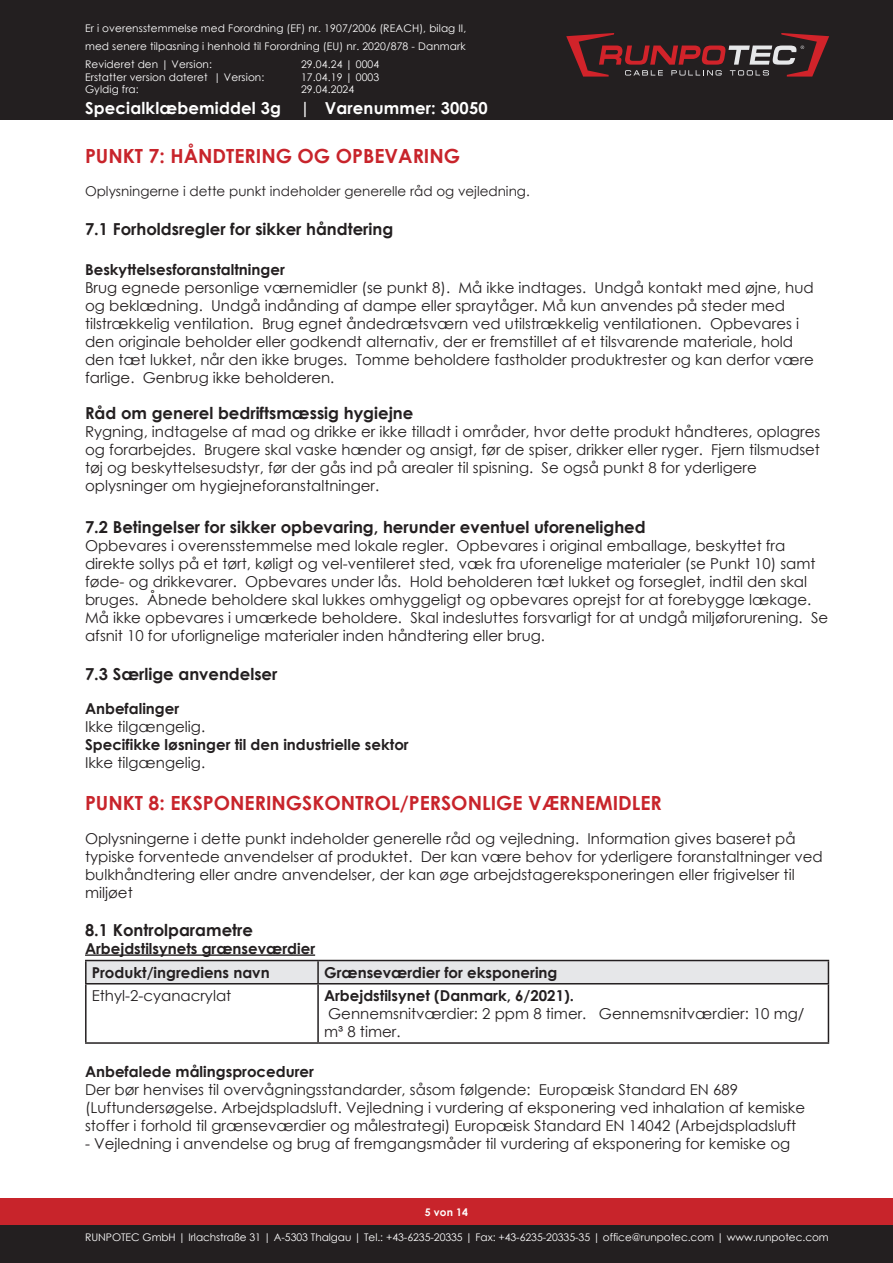
<style>
.page{position:relative;width:893px;height:1263px;background:#fff}
.page>*{position:absolute;margin:0;border:0;box-sizing:border-box;transform-origin:0 0}
.t1{font:700 19.5px "Century Gothic";color:#c8242b}
.t2{font:700 16.5px "Century Gothic";color:#231f20}
.t3{font:700 16.5px "Century Gothic";letter-spacing:.01em;color:#fff}
.t4{font:15px/18px "Century Gothic";color:#231f20}
.t5{font:700 15px/24px "Century Gothic";color:#231f20}
.t6{font:13.5px "Century Gothic";color:#231f20}
.t7{font:10.5px/18px "Century Gothic";letter-spacing:.01em;color:#fff;text-align:justify}
.t8{font:700 10.5px "Century Gothic";color:#fff}
</style>
<div class="page">
<div style="left:0;top:0;width:893px;height:119px;background:#231f20"></div>
<div style="left:0;top:1198px;width:893px;height:51px;background:#c8242b"></div>
<div style="left:0;top:1225px;width:893px;height:38px;background:#231f20"></div>
<svg style="left:566px;top:33px;width:263px;height:44px"></svg>
<hr style="left:85px;top:954px;width:230px;height:2px;background:#231f20">
<hr style="left:85px;top:960px;width:233px;height:1px;background:#231f20">
<hr style="left:85px;top:961px;width:2px;height:22px;background:#231f20">
<svg style="left:86px;top:960px;width:743px;height:23px;background:#dadbdd"></svg>
<hr style="left:85px;top:983px;width:233px;height:1px;background:#231f20">
<hr style="left:85px;top:984px;width:2px;height:58px;background:#231f20">
<hr style="left:318px;top:983px;width:511px;height:1px;background:#231f20">
<hr style="left:317px;top:984px;width:2px;height:58px;background:#231f20">
<hr style="left:828px;top:984px;width:1px;height:58px;background:#231f20">
<hr style="left:85px;top:1042px;width:233px;height:2px;background:#231f20">
<hr style="left:318px;top:1042px;width:511px;height:2px;background:#231f20">
<p class="t7" style="left:85px;top:19px;width:383px">Er i overensstemmelse med Forordning (EF) nr. 1907/2006 (REACH), bilag II, med senere tilpasning i henhold til Forordning (EU) nr. 2020/878 - Danmark Revideret den | Version:</p>
<p class="t7" style="left:301px;top:55px;width:80px">29.04.24 | 0004</p>
<p class="t7" style="left:85px;top:68px;width:181px">Erstatter version dateret | Version:</p>
<p class="t7" style="left:301px;top:68px;width:80px">17.04.19 | 0003</p>
<p class="t7" style="left:85px;top:80px;width:55px">Gyldig fra:</p>
<p class="t7" style="left:301px;top:80px;width:55px">29.04.2024</p>
<p class="t3" style="left:85px;top:96px;width:404px">Specialklæbemiddel 3g | Varenummer: 30050</p>
<h1 class="t1" style="left:85px;top:142px;width:377px">PUNKT 7: HÅNDTERING OG OPBEVARING</h1>
<p class="t6" style="left:85px;top:182px;width:446px">Oplysningerne i dette punkt indeholder generelle råd og vejledning.</p>
<p class="t2" style="left:85px;top:217px;width:310px">7.1 Forholdsregler for sikker håndtering</p>
<p class="t5" style="left:85px;top:257px;width:201px">Beskyttelsesforanstaltninger</p>
<p class="t4" style="left:85px;top:278px;width:730px">Brug egnede personlige værnemidler (se punkt 8). Må ikke indtages. Undgå kontakt med øjne, hud og beklædning. Undgå indånding af dampe eller spraytåger. Må kun anvendes på steder med tilstrækkelig ventilation. Brug egnet åndedrætsværn ved utilstrækkelig ventilationen. Opbevares i den originale beholder eller godkendt alternativ, der er fremstillet af et tilsvarende materiale, hold den tæt lukket, når den ikke bruges. Tomme beholdere fastholder produktrester og kan derfor være farlige. Genbrug ikke beholderen.</p>
<p class="t2" style="left:85px;top:401px;width:330px">Råd om generel bedriftsmæssig hygiejne</p>
<p class="t4" style="left:85px;top:422px;width:737px">Rygning, indtagelse af mad og drikke er ikke tilladt i områder, hvor dette produkt håndteres, oplagres og forarbejdes. Brugere skal vaske hænder og ansigt, før de spiser, drikker eller ryger. Fjern tilsmudset tøj og beskyttelsesudstyr, før der gås ind på arealer til spisning. Se også punkt 8 for yderligere oplysninger om hygiejneforanstaltninger.</p>
<p class="t2" style="left:85px;top:514px;width:562px">7.2 Betingelser for sikker opbevaring, herunder eventuel uforenelighed</p>
<p class="t4" style="left:85px;top:536px;width:745px">Opbevares i overensstemmelse med lokale regler. Opbevares i original emballage, beskyttet fra direkte sollys på et tørt, køligt og vel-ventileret sted, væk fra uforenelige materialer (se Punkt 10) samt føde- og drikkevarer. Opbevares under lås. Hold beholderen tæt lukket og forseglet, indtil den skal bruges. Åbnede beholdere skal lukkes omhyggeligt og opbevares oprejst for at forebygge lækage.<br>Må ikke opbevares i umærkede beholdere. Skal indesluttes forsvarligt for at undgå miljøforurening. Se afsnit 10 for uforlignelige materialer inden håndtering eller brug.</p>
<p class="t2" style="left:85px;top:662px;width:194px">7.3 Særlige anvendelser</p>
<p class="t5" style="left:85px;top:696px;width:96px">Anbefalinger</p>
<p class="t4" style="left:85px;top:718px;width:122px">Ikke tilgængelig.</p>
<p class="t5" style="left:85px;top:732px;width:325px">Specifikke løsninger til den industrielle sektor</p>
<p class="t4" style="left:85px;top:754px;width:122px">Ikke tilgængelig.</p>
<h1 class="t1" style="left:85px;top:788px;width:578px">PUNKT 8: EKSPONERINGSKONTROL/PERSONLIGE VÆRNEMIDLER</h1>
<p class="t4" style="left:85px;top:829px;width:739px">Oplysningerne i dette punkt indeholder generelle råd og vejledning. Information gives baseret på typiske forventede anvendelser af produktet. Der kan være behov for yderligere foranstaltninger ved bulkhåndtering eller andre anvendelser, der kan øge arbejdstagereksponeringen eller frigivelser til miljøet</p>
<p class="t2" style="left:85px;top:917px;width:169px">8.1 Kontrolparametre</p>
<p class="t5" style="left:92px;top:936px;width:225px;text-indent:-7px">Arbejdstilsynets grænseværdier<br>Produkt/ingrediens navn</p>
<p class="t5" style="left:324px;top:960px;width:235px">Grænseværdier for eksponering</p>
<p class="t4" style="left:92px;top:986px;width:141px">Ethyl-2-cyanacrylat</p>
<p class="t5" style="left:324px;top:983px;width:251px">Arbejdstilsynet (Danmark, 6/2021).</p>
<p class="t4" style="left:324px;top:1004px;width:482px">Gennemsnitværdier: 2 ppm 8 timer. Gennemsnitværdier: 10 mg/ m³ 8 timer.</p>
<p class="t5" style="left:85px;top:1059px;width:230px">Anbefalede målingsprocedurer</p>
<p class="t4" style="left:85px;top:1081px;width:722px">Der bør henvises til overvågningsstandarder, såsom følgende: Europæisk Standard EN 689 (Luftundersøgelse. Arbejdspladsluft. Vejledning i vurdering af eksponering ved inhalation af kemiske stoffer i forhold til grænseværdier og målestrategi) Europæisk Standard EN 14042 (Arbejdspladsluft</p>
<p class="t4" style="left:85px;top:1135px;width:707px">- Vejledning i anvendelse og brug af fremgangsmåder til vurdering af eksponering for kemiske og</p>
<p class="t8" style="left:425px;top:1204px;width:45px">5 von 14</p>
<p class="t7" style="left:85px;top:1228px;width:745px">RUNPOTEC GmbH | Irlachstraße 31 | A-5303 Thalgau | Tel.: +43-6235-20335 | Fax: +43-6235-20335-35 | office@runpotec.com | www.runpotec.com</p>
</div>
